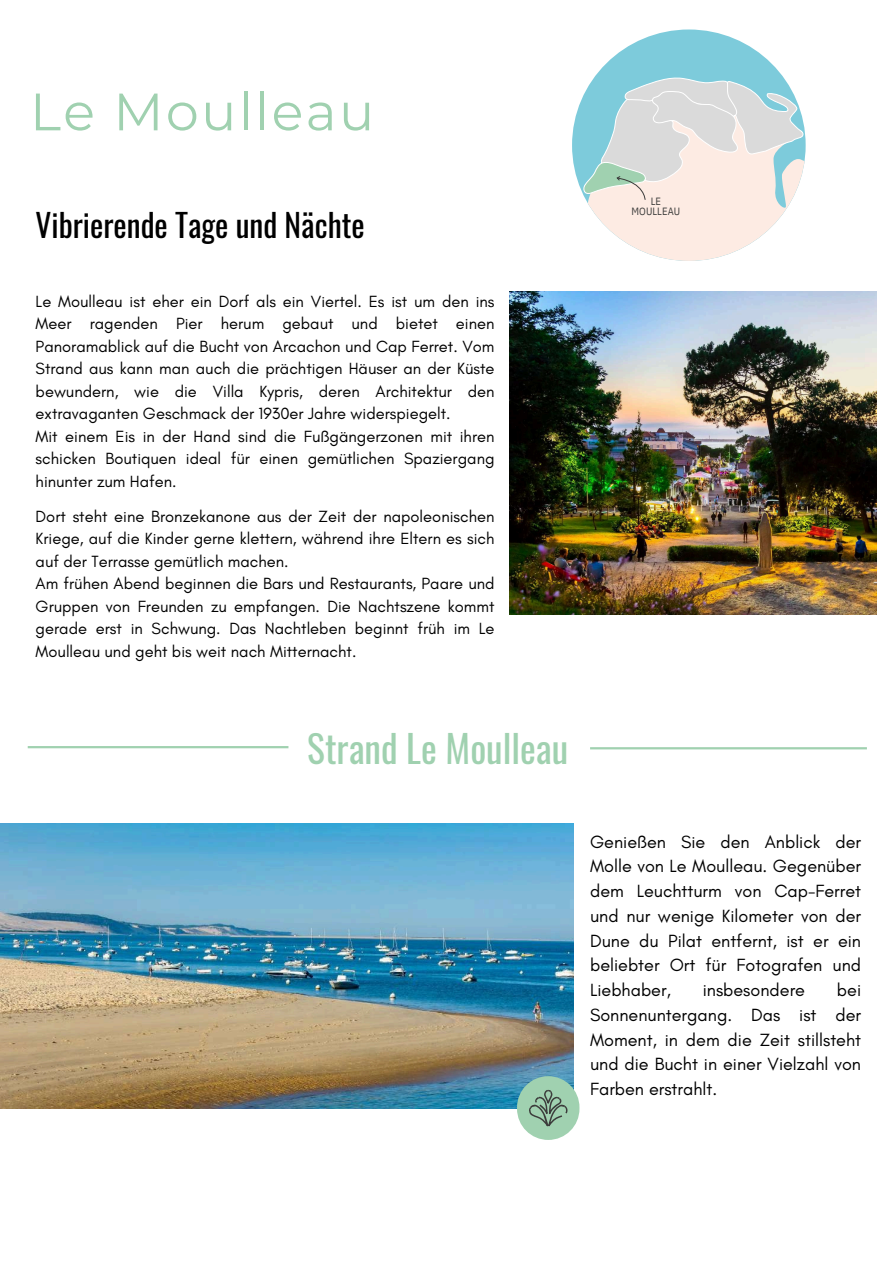
<style>
.page{position:relative;width:894px;height:1264px;background:#fff}
.page>*{position:absolute;margin:0;border:0;box-sizing:border-box;transform-origin:0 0}
.t1{font:52.5px "Montserrat";letter-spacing:.045em;color:#a0d1b0}
.t2{font:37.5px "Oswald";color:#a0d1b0}
.t3{font:31.5px "Oswald";color:#000}
.t4{font:18px/24.8px "Glacial Indifference";color:#000;text-align:justify}
.t5{font:16.5px/22.5px "Glacial Indifference";color:#000}
.t6{font:10.5px/10.2px "IBM Plex Sans Cond";letter-spacing:.005em;color:#3c3c3b;text-align:center}
</style>
<div class="page">
<hr style="left:28px;top:746px;width:260px;height:2px;background:#a0d1b0">
<hr style="left:590px;top:747px;width:276px;height:2px;background:#a0d1b0">
<svg style="left:586px;top:126px;width:282px;height:166px"></svg>
<svg style="left:582px;top:29px;width:222px;height:171px;background:#c7dde0"></svg>
<img style="left:0;top:823px;width:573px;height:285px">
<div style="left:517px;top:1076px;width:62px;height:63px;background:#a0d1b0;border-radius:31px"></div>
<svg style="left:529px;top:1089px;width:38px;height:37px"></svg>
<img style="left:509px;top:292px;width:367px;height:322px">
<h3 class="t1" style="left:30px;top:79px;width:346px">Le Moulleau</h3>
<h4 class="t3" style="left:36px;top:201px;width:330px">Vibrierende Tage und Nächte</h4>
<h4 class="t5" style="left:36px;top:290px;width:460px">Le Moulleau ist eher ein Dorf als ein Viertel. Es ist um den ins Meer ragenden Pier herum gebaut und bietet einen Panoramablick auf die Bucht von Arcachon und Cap Ferret. Vom Strand aus kann man auch die prächtigen Häuser an der Küste bewundern, wie die Villa Kypris, deren Architektur den extravaganten Geschmack der 1930er Jahre widerspiegelt.<br>Mit einem Eis in der Hand sind die Fußgängerzonen mit ihren schicken Boutiquen ideal für einen gemütlichen Spaziergang hinunter zum Hafen.</h4>
<h1 class="t5" style="left:36px;top:505px;width:460px">Dort steht eine Bronzekanone aus der Zeit der napoleonischen Kriege, auf die Kinder gerne klettern, während ihre Eltern es sich auf der Terrasse gemütlich machen.<br>Am frühen Abend beginnen die Bars und Restaurants, Paare und Gruppen von Freunden zu empfangen. Die Nachtszene kommt gerade erst in Schwung. Das Nachtleben beginnt früh im Le Moulleau und geht bis weit nach Mitternacht.</h1>
<p class="t6" style="left:631px;top:196px;width:50px">LE<br>MOULLEAU</p>
<p class="t2" style="left:307px;top:719px;width:262px">Strand Le Moulleau</p>
<p class="t4" style="left:590px;top:828px;width:272px">Genießen Sie den Anblick der Molle von Le Moulleau. Gegenüber dem Leuchtturm von Cap-Ferret und nur wenige Kilometer von der Dune du Pilat entfernt, ist er ein beliebter Ort für Fotografen und Liebhaber,</p>
<p class="t4" style="left:590px;top:977px;width:272px;text-indent:247px">bei Sonnenuntergang. Das ist der Moment, in dem die Zeit stillsteht und die Bucht in einer Vielzahl von Farben erstrahlt.</p>
<p class="t4" style="left:702px;top:977px;width:104px">insbesondere</p>
</div>
